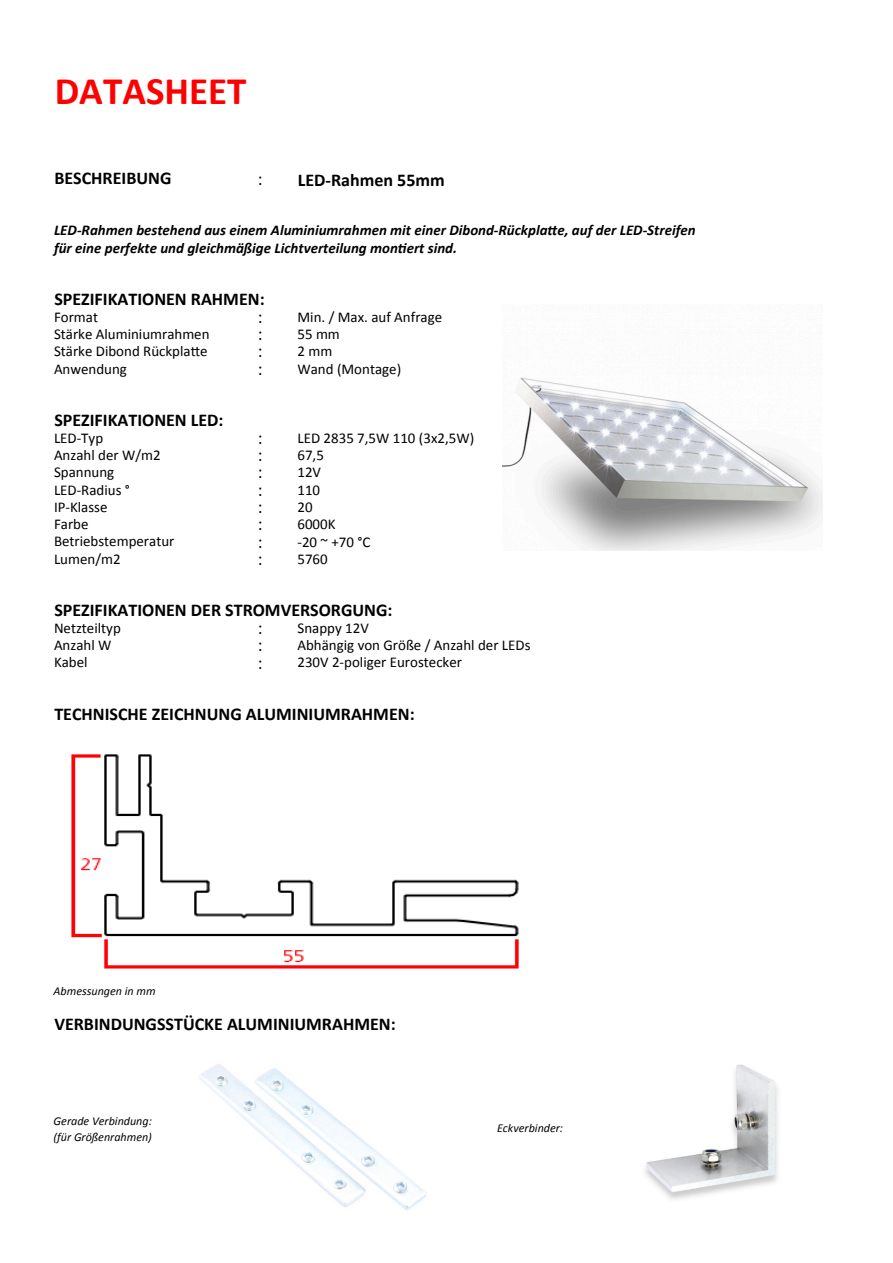
<style>
.page{position:relative;width:893px;height:1263px;background:#fff}
.page>*{position:absolute;margin:0;border:0;box-sizing:border-box;transform-origin:0 0}
.t1{font:700 39px "Calibri";color:#f00}
.t2{font:700 18px "Calibri";color:#000}
.t3{font:18px "Calibri";color:#000}
.t4{font:15px "Calibri";color:#000}
.t5{font:italic 700 15px/17.9px "Calibri";color:#000}
.t6{font:italic 12px/16.2px "Calibri";color:#000}
</style>
<div class="page">
<img style="left:645px;top:1064px;width:133px;height:136px">
<img style="left:502px;top:377px;width:320px;height:173px">
<img style="left:199px;top:1064px;width:227px;height:146px">
<img style="left:71px;top:754px;width:448px;height:215px">
<h1 class="t1" style="left:55px;top:64px;width:193px">DATASHEET</h1>
<p class="t2" style="left:54px;top:165px;width:119px">BESCHREIBUNG</p>
<p class="t2" style="left:298px;top:167px;width:148px">LED-Rahmen 55mm</p>
<p class="t3" style="left:258px;top:166px;width:6px">:</p>
<p class="t5" style="left:54px;top:221px;width:643px">LED-Rahmen bestehend aus einem Aluminiumrahmen mit einer Dibond-Rückplatte, auf der LED-Streifen für eine perfekte und gleichmäßige Lichtverteilung montiert sind.</p>
<p class="t2" style="left:54px;top:286px;width:212px">SPEZIFIKATIONEN RAHMEN:</p>
<p class="t4" style="left:54px;top:306px;width:46px">Format</p>
<p class="t3" style="left:258px;top:304px;width:6px">:</p>
<p class="t4" style="left:297px;top:306px;width:146px">Min. / Max. auf Anfrage</p>
<p class="t4" style="left:54px;top:324px;width:157px">Stärke Aluminiumrahmen</p>
<p class="t3" style="left:258px;top:322px;width:6px">:</p>
<p class="t4" style="left:297px;top:324px;width:44px">55 mm</p>
<p class="t4" style="left:54px;top:341px;width:155px">Stärke Dibond Rückplatte</p>
<p class="t3" style="left:258px;top:339px;width:6px">:</p>
<p class="t4" style="left:297px;top:341px;width:36px">2 mm</p>
<p class="t4" style="left:54px;top:358px;width:74px">Anwendung</p>
<p class="t3" style="left:258px;top:356px;width:6px">:</p>
<p class="t4" style="left:297px;top:358px;width:105px">Wand (Montage)</p>
<p class="t2" style="left:54px;top:407px;width:171px">SPEZIFIKATIONEN LED:</p>
<p class="t4" style="left:54px;top:427px;width:51px">LED-Typ</p>
<p class="t3" style="left:258px;top:425px;width:6px">:</p>
<p class="t4" style="left:297px;top:427px;width:178px">LED 2835 7,5W 110 (3x2,5W)</p>
<p class="t4" style="left:54px;top:445px;width:108px">Anzahl der W/m2</p>
<p class="t3" style="left:258px;top:443px;width:6px">:</p>
<p class="t4" style="left:297px;top:445px;width:28px">67,5</p>
<p class="t4" style="left:54px;top:462px;width:62px">Spannung</p>
<p class="t3" style="left:258px;top:460px;width:6px">:</p>
<p class="t4" style="left:297px;top:462px;width:25px">12V</p>
<p class="t4" style="left:54px;top:480px;width:77px">LED-Radius °</p>
<p class="t3" style="left:258px;top:477px;width:6px">:</p>
<p class="t4" style="left:297px;top:479px;width:24px">110</p>
<p class="t4" style="left:54px;top:497px;width:55px">IP-Klasse</p>
<p class="t3" style="left:258px;top:495px;width:6px">:</p>
<p class="t4" style="left:297px;top:497px;width:17px">20</p>
<p class="t4" style="left:54px;top:514px;width:36px">Farbe</p>
<p class="t3" style="left:258px;top:512px;width:6px">:</p>
<p class="t4" style="left:297px;top:514px;width:40px">6000K</p>
<p class="t4" style="left:54px;top:531px;width:122px">Betriebstemperatur</p>
<p class="t3" style="left:258px;top:529px;width:6px">:</p>
<p class="t4" style="left:54px;top:548px;width:68px">Lumen/m2</p>
<p class="t3" style="left:258px;top:546px;width:6px">:</p>
<p class="t4" style="left:297px;top:548px;width:32px">5760</p>
<p class="t4" style="left:297px;top:532px;width:74px">-20 ~ +70 °C</p>
<p class="t2" style="left:54px;top:597px;width:340px">SPEZIFIKATIONEN DER STROMVERSORGUNG:</p>
<p class="t4" style="left:54px;top:617px;width:68px">Netzteiltyp</p>
<p class="t3" style="left:258px;top:615px;width:6px">:</p>
<p class="t4" style="left:297px;top:617px;width:73px">Snappy 12V</p>
<p class="t4" style="left:54px;top:635px;width:59px">Anzahl W</p>
<p class="t3" style="left:258px;top:633px;width:6px">:</p>
<p class="t4" style="left:297px;top:635px;width:234px">Abhängig von Größe / Anzahl der LEDs</p>
<p class="t4" style="left:54px;top:652px;width:35px">Kabel</p>
<p class="t3" style="left:258px;top:650px;width:6px">:</p>
<p class="t4" style="left:297px;top:652px;width:166px">230V 2-poliger Eurostecker</p>
<p class="t2" style="left:54px;top:702px;width:362px">TECHNISCHE ZEICHNUNG ALUMINIUMRAHMEN:</p>
<p class="t6" style="left:54px;top:982px;width:103px">Abmessungen in mm</p>
<p class="t2" style="left:54px;top:1011px;width:343px">VERBINDUNGSSTÜCKE ALUMINIUMRAHMEN:</p>
<p class="t6" style="left:54px;top:1112px;width:100px">Gerade Verbindung: (für Größenrahmen)</p>
<p class="t6" style="left:497px;top:1120px;width:68px">Eckverbinder:</p>
</div>
